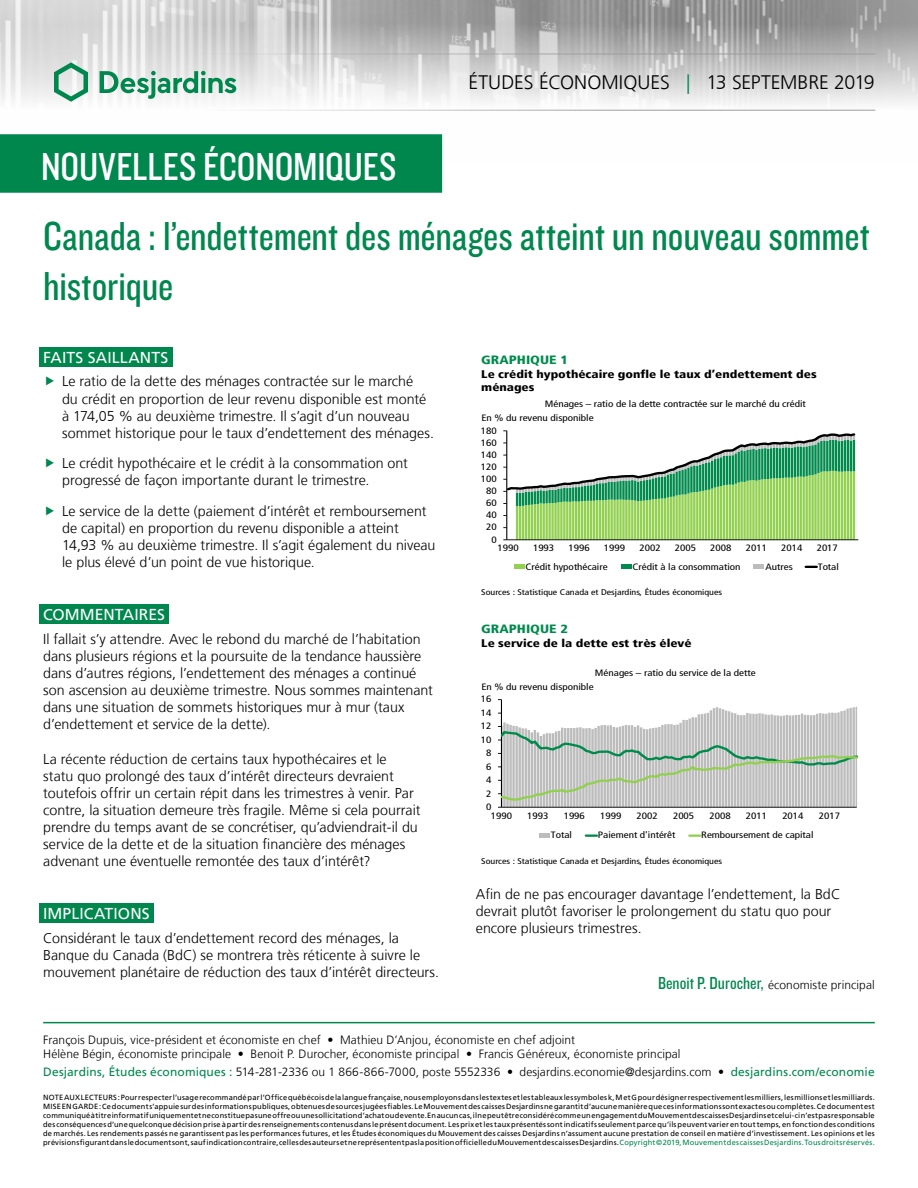
<style>
.page{position:relative;width:918px;height:1188px;background:#fff}
.page>*{position:absolute;margin:0;border:0;box-sizing:border-box;transform-origin:0 0}
.t1{font:42px/50.4px "Knockout 29 Junior Ltweight";letter-spacing:-.005em;color:#00874e}
.t2{font:40.5px "Knockout 29 Junior Ltweight";color:#fff}
.t3{font:300 19.5px "Frutiger LT";letter-spacing:-.005em;color:#000}
.t4{font:15.75px "Frutiger LT";letter-spacing:.005em;color:#fff}
.t5{font:300 14.25px/17.1px "Frutiger LT";color:#000}
.t6{font:300 12px/14.4px "Frutiger LT";letter-spacing:.005em;color:#000}
.t7{font:900 condensed 12px "Frutiger LT";color:#008b4d;scale:1.2 1}
.t8{font:900 condensed 11.1px/13.2px "Frutiger LT";color:#000;scale:1.2 1}
.t9{font:condensed 9.3px "Frutiger LT";color:#000;scale:1.2 1}
.t10{font:condensed 9.15px/14px "Frutiger LT";color:#000;scale:1.2 1}
.t11{font:condensed 8.25px "Frutiger LT";color:#000;scale:1.2 1}
.t12{font:7.5px/9px "Frutiger LT";letter-spacing:.025em;color:#000;text-align:justify}
.s1{color:#00874e}
.s2{font-family:"Knockout 29 Junior Ltweight";font-weight:400;font-size:18px;color:#00874e}
.s3{font-weight:400;color:#00874e}
</style>
<div class="page">
<img style="left:0;top:0;width:918px;height:164px">
<hr style="left:43px;top:54px;width:832px;height:1px;background:#9d9d9c">
<hr style="left:43px;top:110px;width:832px;height:1px;background:#9d9d9c">
<svg style="left:54px;top:62px;width:34px;height:40px"></svg>
<svg style="left:100px;top:71px;width:136px;height:28px"></svg>
<div style="left:0;top:135px;width:441px;height:57px;background:#00874e"></div>
<div style="left:0;top:134px;width:442px;height:59px;border:2px solid #00874e"></div>
<hr style="left:43px;top:1022px;width:832px;height:1px;background:#00874e">
<div style="left:39px;top:347px;width:133px;height:20px;background:#00874e"></div>
<div style="left:39px;top:604px;width:130px;height:20px;background:#00874e"></div>
<div style="left:39px;top:903px;width:115px;height:20px;background:#00874e"></div>
<hr style="left:507px;top:540px;width:351px;height:1px;background:#000">
<svg style="left:503px;top:431px;width:354px;height:110px"></svg>
<div style="left:514px;top:564px;width:10px;height:5px;background:#92d050"></div>
<div style="left:621px;top:564px;width:10px;height:5px;background:#008b4d"></div>
<div style="left:754px;top:564px;width:10px;height:5px;background:#bdbcbc"></div>
<svg style="left:806px;top:566px;width:11px;height:2px"></svg>
<hr style="left:501px;top:700px;width:1px;height:107px;background:#000">
<svg style="left:498px;top:707px;width:359px;height:101px;background:#c8ccc8"></svg>
<div style="left:539px;top:833px;width:11px;height:5px;background:#bdbcbc"></div>
<svg style="left:586px;top:834px;width:11px;height:3px"></svg>
<svg style="left:689px;top:834px;width:11px;height:3px"></svg>
<h2 class="t2" style="left:41px;top:140px;width:357px">NOUVELLES ÉCONOMIQUES</h2>
<h3 class="t3" style="left:468px;top:72px;width:408px">ÉTUDES ÉCONOMIQUES <span class="s1">|</span> 13 SEPTEMBRE 2019</h3>
<h1 class="t1" style="left:43px;top:209px;width:828px">Canada : l’endettement des ménages atteint un nouveau sommet historique</h1>
<p class="t4" style="left:43px;top:348px;width:127px">FAITS SAILLANTS</p>
<p class="t5" style="left:62px;top:373px;width:373px">Le ratio de la dette des ménages contractée sur le marché<br>du crédit en proportion de leur revenu disponible est monté à 174,05 % au deuxième trimestre. Il s’agit d’un nouveau sommet historique pour le taux d’endettement des ménages.</p>
<p class="t5" style="left:62px;top:455px;width:347px">Le crédit hypothécaire et le crédit à la consommation ont progressé de façon importante durant le trimestre.</p>
<p class="t5" style="left:62px;top:503px;width:375px">Le service de la dette (paiement d’intérêt et remboursement de capital) en proportion du revenu disponible a atteint 14,93 % au deuxième trimestre. Il s’agit également du niveau le plus élevé d’un point de vue historique.</p>
<p class="t4" style="left:43px;top:605px;width:123px">COMMENTAIRES</p>
<p class="t5" style="left:43px;top:631px;width:391px">Il fallait s’y attendre. Avec le rebond du marché de l’habitation dans plusieurs régions et la poursuite de la tendance haussière dans d’autres régions, l’endettement des ménages a continué son ascension au deuxième trimestre. Nous sommes maintenant dans une situation de sommets historiques mur à mur (taux d’endettement et service de la dette).</p>
<p class="t5" style="left:43px;top:750px;width:379px">La récente réduction de certains taux hypothécaires et le<br>statu quo prolongé des taux d’intérêt directeurs devraient toutefois offrir un certain répit dans les trimestres à venir. Par contre, la situation demeure très fragile. Même si cela pourrait prendre du temps avant de se concrétiser, qu’adviendrait-il du service de la dette et de la situation financière des ménages advenant une éventuelle remontée des taux d’intérêt?</p>
<p class="t4" style="left:43px;top:905px;width:108px">IMPLICATIONS</p>
<p class="t5" style="left:43px;top:930px;width:398px">Considérant le taux d’endettement record des ménages, la<br>Banque du Canada (BdC) se montrera très réticente à suivre le mouvement planétaire de réduction des taux d’intérêt directeurs.</p>
<p class="t7" style="left:481px;top:353px;width:74px">GRAPHIQUE 1</p>
<p class="t8" style="left:481px;top:367px;width:281px">Le crédit hypothécaire gonfle le taux d’endettement des ménages</p>
<p class="t10" style="left:481px;top:397px;width:272px;text-indent:63px">Ménages – ratio de la dette contractée sur le marché du crédit<br>En % du revenu disponible</p>
<p class="t9" style="left:481px;top:425px;width:15px">180</p>
<p class="t10" style="left:481px;top:436px;width:15px">160</p>
<p class="t10" style="left:481px;top:448px;width:15px">140</p>
<p class="t10" style="left:481px;top:460px;width:15px">120</p>
<p class="t10" style="left:481px;top:472px;width:15px">100</p>
<p class="t10" style="left:486px;top:484px;width:10px">80</p>
<p class="t10" style="left:486px;top:496px;width:10px">60</p>
<p class="t9" style="left:486px;top:510px;width:10px">40</p>
<p class="t10" style="left:486px;top:520px;width:10px">20</p>
<p class="t10" style="left:491px;top:532px;width:6px">0</p>
<p class="t10" style="left:498px;top:541px;width:19px">1990</p>
<p class="t10" style="left:533px;top:541px;width:19px">1993</p>
<p class="t10" style="left:568px;top:541px;width:19px">1996</p>
<p class="t10" style="left:604px;top:541px;width:19px">1999</p>
<p class="t10" style="left:639px;top:541px;width:19px">2002</p>
<p class="t10" style="left:675px;top:541px;width:19px">2005</p>
<p class="t10" style="left:710px;top:541px;width:19px">2008</p>
<p class="t10" style="left:746px;top:541px;width:19px">2011</p>
<p class="t10" style="left:781px;top:541px;width:19px">2014</p>
<p class="t10" style="left:817px;top:541px;width:19px">2017</p>
<p class="t10" style="left:526px;top:560px;width:70px">Crédit hypothécaire</p>
<p class="t10" style="left:633px;top:560px;width:91px">Crédit à la consommation</p>
<p class="t10" style="left:765px;top:560px;width:24px">Autres</p>
<p class="t10" style="left:818px;top:560px;width:19px">Total</p>
<p class="t11" style="left:481px;top:587px;width:202px">Sources : Statistique Canada et Desjardins, Études économiques</p>
<p class="t7" style="left:481px;top:622px;width:74px">GRAPHIQUE 2</p>
<p class="t8" style="left:481px;top:636px;width:177px">Le service de la dette est très élevé</p>
<p class="t10" style="left:595px;top:666px;width:135px">Ménages – ratio du service de la dette</p>
<p class="t10" style="left:481px;top:680px;width:95px">En % du revenu disponible</p>
<p class="t9" style="left:481px;top:694px;width:10px">16</p>
<p class="t10" style="left:481px;top:706px;width:10px">14</p>
<p class="t10" style="left:481px;top:719px;width:10px">12</p>
<p class="t10" style="left:481px;top:733px;width:10px">10</p>
<p class="t10" style="left:486px;top:746px;width:6px">8</p>
<p class="t9" style="left:486px;top:761px;width:6px">6</p>
<p class="t10" style="left:486px;top:773px;width:6px">4</p>
<p class="t10" style="left:486px;top:786px;width:6px">2</p>
<p class="t10" style="left:486px;top:800px;width:6px">0</p>
<p class="t10" style="left:491px;top:809px;width:19px">1990</p>
<p class="t10" style="left:527px;top:809px;width:19px">1993</p>
<p class="t10" style="left:564px;top:809px;width:19px">1996</p>
<p class="t10" style="left:600px;top:809px;width:19px">1999</p>
<p class="t10" style="left:637px;top:809px;width:19px">2002</p>
<p class="t10" style="left:673px;top:809px;width:19px">2005</p>
<p class="t10" style="left:709px;top:809px;width:19px">2008</p>
<p class="t10" style="left:746px;top:809px;width:19px">2011</p>
<p class="t10" style="left:782px;top:809px;width:19px">2014</p>
<p class="t10" style="left:819px;top:809px;width:19px">2017</p>
<p class="t10" style="left:551px;top:828px;width:19px">Total</p>
<p class="t10" style="left:598px;top:828px;width:66px">Paiement d'intérêt</p>
<p class="t10" style="left:701px;top:828px;width:95px">Remboursement de capital</p>
<p class="t11" style="left:481px;top:856px;width:202px">Sources : Statistique Canada et Desjardins, Études économiques</p>
<p class="t5" style="left:476px;top:885px;width:366px">Afin de ne pas encourager davantage l’endettement, la BdC devrait plutôt favoriser le prolongement du statu quo pour encore plusieurs trimestres.</p>
<p class="t6" style="left:658px;top:977px;width:218px"><span class="s2">Benoit P. Durocher,</span> économiste principal</p>
<p class="t6" style="left:43px;top:1032px;width:639px">François Dupuis, vice-président et économiste en chef • Mathieu D’Anjou, économiste en chef adjoint<br>Hélène Bégin, économiste principale • Benoit P. Durocher, économiste principal • Francis Généreux, économiste principal</p>
<p class="t6" style="left:43px;top:1065px;width:833px"><span class="s3">Desjardins, Études économiques :</span> 514‑281‑2336 ou 1 866‑866‑7000, poste 5552336 • desjardins.economie@desjardins.com • <span class="s3">desjardins.com/economie</span></p>
<p class="t12" style="left:43px;top:1093px;width:833px">NOTE AUX LECTEURS: Pour respecter l’usage recommandé par l’Office québécois de la langue française, nous employons dans les textes et les tableaux les symboles k, M et G pour désigner respectivement les milliers, les millions et les milliards.<br>MISE EN GARDE: Ce document s’appuie sur des informations publiques, obtenues de sources jugées fiables. Le Mouvement des caisses Desjardins ne garantit d’aucune manière que ces informations sont exactes ou complètes. Ce document est communiqué à titre informatif uniquement et ne constitue pas une offre ou une sollicitation d’achat ou de vente. En aucun cas, il ne peut être considéré comme un engagement du Mouvement des caisses Desjardins et celui-ci n’est pas responsable des conséquences d’une quelconque décision prise à partir des renseignements contenus dans le présent document. Les prix et les taux présentés sont indicatifs seulement parce qu’ils peuvent varier en tout temps, en fonction des conditions de marchés. Les rendements passés ne garantissent pas les performances futures, et les Études économiques du Mouvement des caisses Desjardins n’assument aucune prestation de conseil en matière d’investissement. Les opinions et les prévisions figurant dans le document sont, sauf indication contraire, celles des auteurs et ne représentent pas la position officielle du Mouvement des caisses Desjardins. <span class="s1">Copyright©2019, Mouvement des caisses Desjardins. Tous droits réservés.</span></p>
</div>
